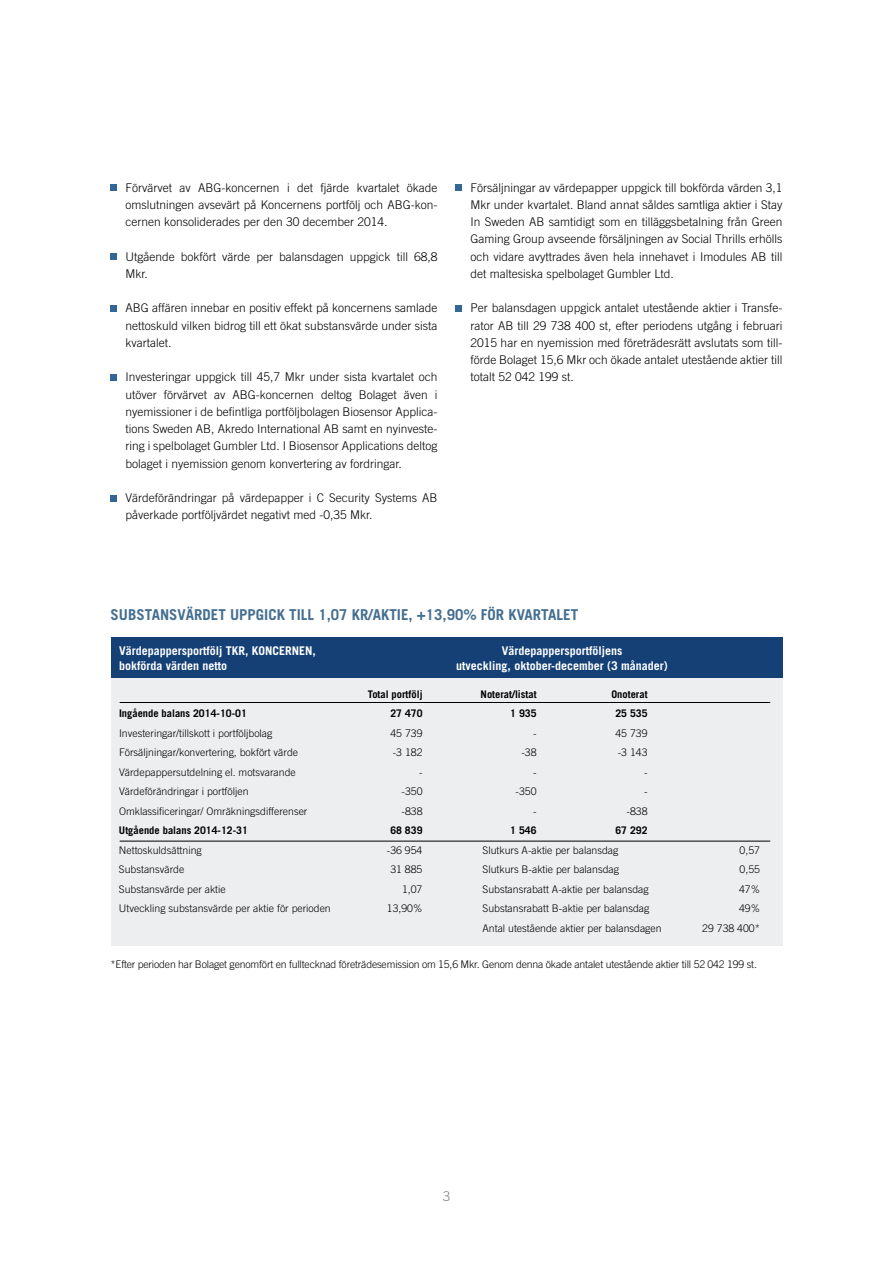
<style>
.page{position:relative;width:893px;height:1263px;background:#fff}
.page>*{position:absolute;margin:0;border:0;box-sizing:border-box;transform-origin:0 0}
.t1{font:700 15px "Trade Gothic";color:#446f91}
.t2{font:300 13.5px "Trade Gothic";color:#818084}
.t3{font:300 12px/17.2px "Trade Gothic";color:#000;text-align:justify}
.t4{font:700 12px "Trade Gothic";color:#fff}
.t5{font:300 10.5px "Trade Gothic";color:#000}
.t6{font:700 10.5px "Trade Gothic";color:#000}
</style>
<div class="page">
<div style="left:111px;top:184px;width:6px;height:7px;background:#336696"></div>
<div style="left:111px;top:253px;width:6px;height:7px;background:#336696"></div>
<div style="left:111px;top:305px;width:6px;height:7px;background:#336696"></div>
<div style="left:111px;top:374px;width:6px;height:7px;background:#336696"></div>
<svg style="left:111px;top:495px;width:6px;height:6px"></svg>
<div style="left:455px;top:184px;width:7px;height:7px;background:#336696"></div>
<div style="left:455px;top:305px;width:7px;height:7px;background:#336696"></div>
<div style="left:111px;top:657px;width:671px;height:288px;background:#edeeef"></div>
<div style="left:111px;top:638px;width:671px;height:40px;background:#144075"></div>
<hr style="left:120px;top:702px;width:650px;height:1px;background:#000">
<hr style="left:120px;top:841px;width:650px;height:1px;background:#000">
<p class="t3" style="left:125px;top:179px;width:314px">Förvärvet av ABG-koncernen i det fjärde kvartalet ökade omslutningen avsevärt på Koncernens portfölj och ABG-kon&shy;cernen konsoliderades per den 30 december 2014.</p>
<p class="t3" style="left:125px;top:248px;width:314px">Utgående bokfört värde per balansdagen uppgick till 68,8<br>Mkr.</p>
<p class="t3" style="left:125px;top:299px;width:314px">ABG affären innebar en positiv effekt på koncernens samlade nettoskuld vilken bidrog till ett ökat substansvärde under sista kvartalet.</p>
<p class="t3" style="left:125px;top:368px;width:314px">Investeringar uppgick till 45,7 Mkr under sista kvartalet och utöver förvärvet av ABG-koncernen deltog Bolaget även i nyemissioner i de befintliga portföljbolagen Biosensor Applica&shy;tions Sweden AB, Akredo International AB samt en nyinveste&shy;ring i spelbolaget Gumbler Ltd. I Biosensor Applications deltog bolaget i nyemission genom konvertering av fordringar.</p>
<p class="t3" style="left:125px;top:489px;width:314px">Värdeförändringar på värdepapper i C Security Systems AB påverkade portföljvärdet negativt med -0,35 Mkr.</p>
<p class="t3" style="left:470px;top:179px;width:314px">Försäljningar av värdepapper uppgick till bokförda värden 3,1<br>Mkr under kvartalet. Bland annat såldes samtliga aktier i Stay In Sweden AB samtidigt som en tilläggsbetalning från Green Gaming Group avseende försäljningen av Social Thrills erhölls och vidare avyttrades även hela innehavet i Imodules AB till det maltesiska spelbolaget Gumbler Ltd.</p>
<p class="t3" style="left:470px;top:299px;width:314px">Per balansdagen uppgick antalet utestående aktier i Transfe&shy;rator AB till 29 738 400 st, efter periodens utgång i februari 2015 har en nyemission med företrädesrätt avslutats som till&shy;förde Bolaget 15,6 Mkr och ökade antalet utestående aktier till totalt 52 042 199 st.</p>
<p class="t1" style="left:111px;top:605px;width:469px">SUBSTANSVÄRDET UPPGICK TILL 1,07 KR/AKTIE, +13,90% FÖR KVARTALET</p>
<p class="t4" style="left:119px;top:643px;width:198px">Värdepappersportfölj TKR, KONCERNEN,</p>
<p class="t4" style="left:502px;top:643px;width:122px">Värdepappersportföljens</p>
<p class="t4" style="left:119px;top:658px;width:109px">bokförda värden netto</p>
<p class="t4" style="left:456px;top:658px;width:213px">utveckling, oktober-december (3 månader)</p>
<p class="t6" style="left:368px;top:688px;width:56px">Total portfölj</p>
<p class="t6" style="left:481px;top:688px;width:58px">Noterat/listat</p>
<p class="t6" style="left:611px;top:688px;width:38px">Onoterat</p>
<p class="t6" style="left:119px;top:707px;width:129px">Ingående balans 2014-10-01</p>
<p class="t6" style="left:390px;top:707px;width:34px">27 470</p>
<p class="t6" style="left:510px;top:707px;width:28px">1 935</p>
<p class="t6" style="left:615px;top:707px;width:34px">25 535</p>
<p class="t5" style="left:119px;top:727px;width:155px">Investeringar/tillskott i portföljbolag</p>
<p class="t5" style="left:390px;top:727px;width:34px">45 739</p>
<p class="t5" style="left:533px;top:727px;width:5px">-</p>
<p class="t5" style="left:615px;top:727px;width:34px">45 739</p>
<p class="t5" style="left:119px;top:746px;width:181px">Försäljningar/konvertering, bokfört värde</p>
<p class="t5" style="left:393px;top:746px;width:31px">-3 182</p>
<p class="t5" style="left:521px;top:746px;width:17px">-38</p>
<p class="t5" style="left:618px;top:746px;width:31px">-3 143</p>
<p class="t5" style="left:119px;top:766px;width:178px">Värdepappersutdelning el. motsvarande</p>
<p class="t5" style="left:419px;top:766px;width:5px">-</p>
<p class="t5" style="left:533px;top:766px;width:5px">-</p>
<p class="t5" style="left:644px;top:766px;width:5px">-</p>
<p class="t5" style="left:119px;top:785px;width:131px">Värdeförändringar i portföljen</p>
<p class="t5" style="left:401px;top:785px;width:23px">-350</p>
<p class="t5" style="left:515px;top:785px;width:23px">-350</p>
<p class="t5" style="left:644px;top:785px;width:5px">-</p>
<p class="t5" style="left:119px;top:805px;width:190px">Omklassificeringar/ Omräkningsdifferenser</p>
<p class="t5" style="left:401px;top:805px;width:23px">-838</p>
<p class="t5" style="left:533px;top:805px;width:5px">-</p>
<p class="t5" style="left:626px;top:805px;width:23px">-838</p>
<p class="t6" style="left:119px;top:824px;width:130px">Utgående balans 2014-12-31</p>
<p class="t6" style="left:390px;top:824px;width:34px">68 839</p>
<p class="t6" style="left:510px;top:824px;width:28px">1 546</p>
<p class="t6" style="left:615px;top:824px;width:34px">67 292</p>
<p class="t5" style="left:119px;top:844px;width:84px">Nettoskuldsättning</p>
<p class="t5" style="left:387px;top:844px;width:37px">-36 954</p>
<p class="t5" style="left:482px;top:844px;width:137px">Slutkurs A-aktie per balansdag</p>
<p class="t5" style="left:740px;top:844px;width:22px">0,57</p>
<p class="t5" style="left:119px;top:863px;width:67px">Substansvärde</p>
<p class="t5" style="left:390px;top:863px;width:34px">31 885</p>
<p class="t5" style="left:482px;top:863px;width:138px">Slutkurs B-aktie per balansdag</p>
<p class="t5" style="left:740px;top:863px;width:22px">0,55</p>
<p class="t5" style="left:119px;top:883px;width:108px">Substansvärde per aktie</p>
<p class="t5" style="left:402px;top:883px;width:22px">1,07</p>
<p class="t5" style="left:482px;top:883px;width:168px">Substansrabatt A-aktie per balansdag</p>
<p class="t5" style="left:739px;top:883px;width:23px">47%</p>
<p class="t5" style="left:119px;top:902px;width:213px">Utveckling substansvärde per aktie för perioden</p>
<p class="t5" style="left:387px;top:902px;width:37px">13,90%</p>
<p class="t5" style="left:482px;top:902px;width:168px">Substansrabatt B-aktie per balansdag</p>
<p class="t5" style="left:739px;top:902px;width:23px">49%</p>
<p class="t5" style="left:482px;top:922px;width:181px">Antal utestående aktier per balansdagen</p>
<p class="t5" style="left:702px;top:922px;width:59px">29 738 400*</p>
<p class="t5" style="left:111px;top:958px;width:648px">*Efter perioden har Bolaget genomfört en fulltecknad företrädesemission om 15,6 Mkr. Genom denna ökade antalet utestående aktier till 52 042 199 st.</p>
<p class="t2" style="left:443px;top:1188px;width:9px">3</p>
</div>
